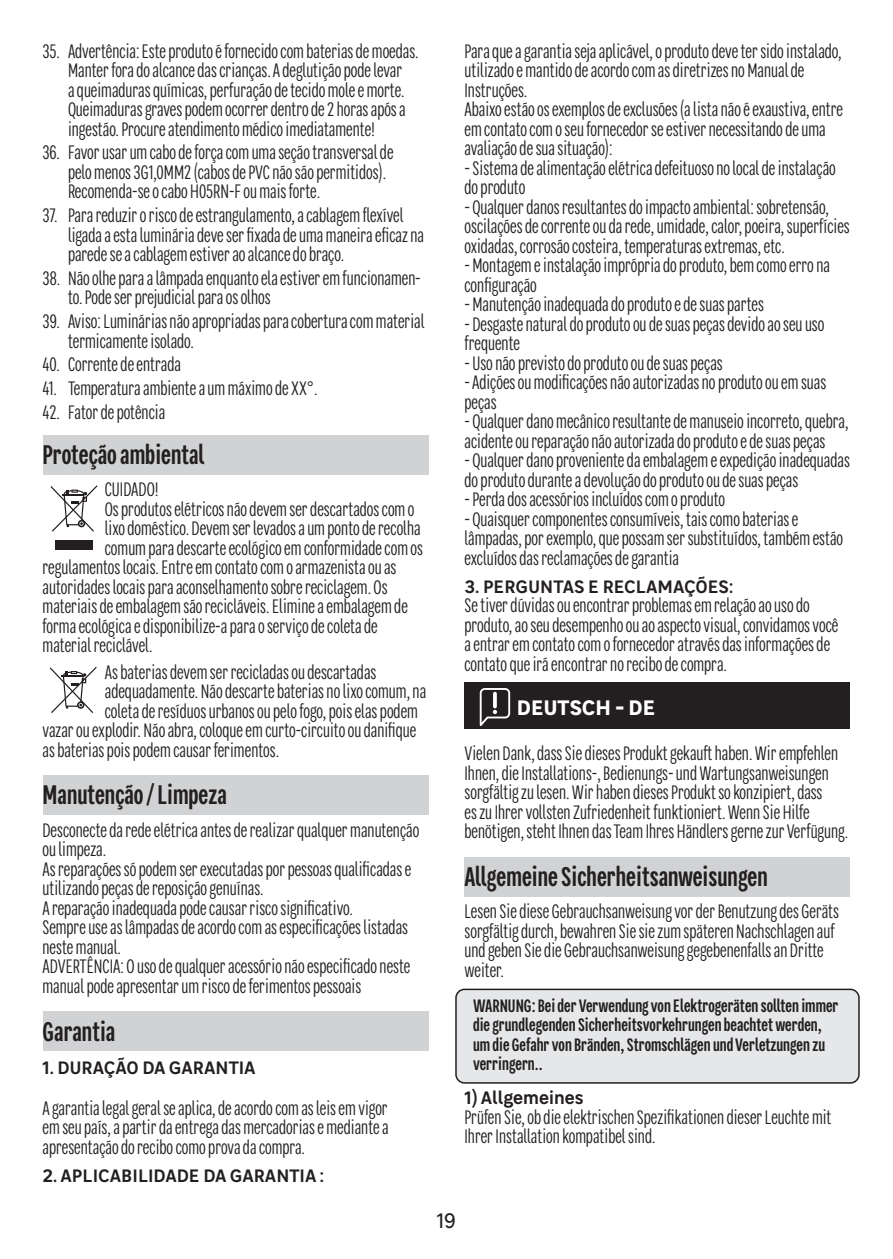
<style>
.page{position:relative;width:893px;height:1259px;background:#fff}
.page>*{position:absolute;margin:0;border:0;box-sizing:border-box;transform-origin:0 0}
.t1{font:700 27px "Leroy Merlin Sans Condensed";color:#231f20}
.t2{font:700 21px "Leroy Merlin Sans";letter-spacing:-.005em;color:#fff}
.t3{font:21px "Leroy Merlin Sans";color:#231f20;scale:.94 1}
.t4{font:19.5px/19.5px "Leroy Merlin Sans Condensed";color:#231f20}
.t5{font:700 18px/19.5px "Leroy Merlin Sans Condensed";color:#231f20}
.t6{font:600 18px "Leroy Merlin Sans";letter-spacing:-.005em;color:#231f20}
</style>
<div class="page">
<div style="left:43px;top:435px;width:385px;height:39px;background:#d1d2d4"></div>
<div style="left:43px;top:775px;width:385px;height:40px;background:#d1d2d4"></div>
<div style="left:43px;top:1011px;width:385px;height:40px;background:#d1d2d4"></div>
<svg style="left:50px;top:485px;width:48px;height:47px"></svg>
<div style="left:55px;top:541px;width:37px;height:9px;background:#231f20"></div>
<svg style="left:50px;top:667px;width:47px;height:46px"></svg>
<div style="left:464px;top:682px;width:386px;height:46px;background:#231f20"></div>
<div style="left:464px;top:857px;width:386px;height:39px;background:#d1d2d4"></div>
<div style="left:456px;top:989px;width:403px;height:94px;background:#e6e7e9;border-radius:9px"></div>
<div style="left:455px;top:988px;width:405px;height:95px;border:2px solid #231f20;border-radius:9px"></div>
<svg style="left:480px;top:688px;width:30px;height:38px"></svg>
<p class="t4" style="left:68px;top:40px;width:352px;text-indent:-26px">35. Advertência: Este produto é fornecido com baterias de moedas.<br>Manter fora do alcance das crianças. A deglutição pode levar<br>a queimaduras químicas, perfuração de tecido mole e morte.<br>Queimaduras graves podem ocorrer dentro de 2 horas após a ingestão. Procure atendimento médico imediatamente!</p>
<p class="t4" style="left:68px;top:142px;width:327px;text-indent:-26px">36. Favor usar um cabo de força com uma seção transversal de pelo menos 3G1,0MM2 (cabos de PVC não são permitidos).<br>Recomenda-se o cabo H05RN-F ou mais forte.</p>
<p class="t4" style="left:68px;top:205px;width:357px;text-indent:-26px">37. Para reduzir o risco de estrangulamento, a cablagem flexível ligada a esta luminária deve ser fixada de uma maneira eficaz na parede se a cablagem estiver ao alcance do braço.</p>
<p class="t4" style="left:68px;top:268px;width:354px;text-indent:-26px">38. Não olhe para a lâmpada enquanto ela estiver em funcionamen&shy;to. Pode ser prejudicial para os olhos</p>
<p class="t4" style="left:68px;top:311px;width:358px;text-indent:-26px">39. Aviso: Luminárias não apropriadas para cobertura com material termicamente isolado.</p>
<p class="t4" style="left:43px;top:354px;width:140px">40. Corrente de entrada</p>
<p class="t4" style="left:43px;top:378px;width:277px">41. Temperatura ambiente a um máximo de XX°.</p>
<p class="t4" style="left:43px;top:402px;width:124px">42. Fator de potência</p>
<h1 class="t1" style="left:43px;top:436px;width:164px">Proteção ambiental</h1>
<p class="t4" style="left:105px;top:479px;width:55px">CUIDADO!</p>
<p class="t4" style="left:105px;top:499px;width:311px">Os produtos elétricos não devem ser descartados com o</p>
<p class="t4" style="left:105px;top:518px;width:317px">lixo doméstico. Devem ser levados a um ponto de recolha</p>
<p class="t4" style="left:105px;top:538px;width:320px">comum para descarte ecológico em conformidade com os</p>
<p class="t4" style="left:43px;top:557px;width:355px">regulamentos locais. Entre em contato com o armazenista ou as</p>
<p class="t4" style="left:43px;top:577px;width:347px">autoridades locais para aconselhamento sobre reciclagem. Os</p>
<p class="t4" style="left:43px;top:596px;width:367px">materiais de embalagem são recicláveis. Elimine a embalagem de</p>
<p class="t4" style="left:43px;top:616px;width:337px">forma ecológica e disponibilize-a para o serviço de coleta de</p>
<p class="t4" style="left:43px;top:635px;width:112px">material reciclável.</p>
<p class="t4" style="left:105px;top:661px;width:273px">As baterias devem ser recicladas ou descartadas</p>
<p class="t4" style="left:105px;top:681px;width:323px">adequadamente. Não descarte baterias no lixo comum, na</p>
<p class="t4" style="left:105px;top:700px;width:315px">coleta de resíduos urbanos ou pelo fogo, pois elas podem</p>
<p class="t4" style="left:43px;top:720px;width:375px">vazar ou explodir. Não abra, coloque em curto-circuito ou danifique</p>
<p class="t4" style="left:43px;top:739px;width:238px">as baterias pois podem causar ferimentos.</p>
<h1 class="t1" style="left:43px;top:776px;width:186px">Manutenção / Limpeza</h1>
<p class="t4" style="left:43px;top:819px;width:378px">Desconecte da rede elétrica antes de realizar qualquer manutenção ou limpeza.<br>As reparações só podem ser executadas por pessoas qualificadas e utilizando peças de reposição genuínas.<br>A reparação inadequada pode causar risco significativo.<br>Sempre use as lâmpadas de acordo com as especificações listadas neste manual.<br>ADVERTÊNCIA: O uso de qualquer acessório não especificado neste manual pode apresentar um risco de ferimentos pessoais</p>
<h1 class="t1" style="left:43px;top:1012px;width:74px">Garantia</h1>
<p class="t6" style="left:43px;top:1053px;width:215px">1. DURAÇÃO DA GARANTIA</p>
<p class="t4" style="left:43px;top:1097px;width:348px;text-align:justify">A garantia legal geral se aplica, de acordo com as leis em vigor em seu país, a partir da entrega das mercadorias e mediante a apresentação do recibo como prova da compra.</p>
<p class="t6" style="left:43px;top:1160px;width:283px">2. APLICABILIDADE DA GARANTIA :</p>
<p class="t4" style="left:464px;top:40px;width:380px">Para que a garantia seja aplicável, o produto deve ter sido instalado, utilizado e mantido de acordo com as diretrizes no Manual de Instruções.<br>Abaixo estão os exemplos de exclusões (a lista não é exaustiva, entre em contato com o seu fornecedor se estiver necessitando de uma avaliação de sua situação):</p>
<p class="t4" style="left:464px;top:157px;width:373px">- Sistema de alimentação elétrica defeituoso no local de instalação do produto</p>
<p class="t4" style="left:464px;top:196px;width:387px">- Qualquer danos resultantes do impacto ambiental: sobretensão, oscilações de corrente ou da rede, umidade, calor, poeira, superfícies oxidadas, corrosão costeira, temperaturas extremas, etc.</p>
<p class="t4" style="left:464px;top:255px;width:367px">- Montagem e instalação imprópria do produto, bem como erro na configuração</p>
<p class="t4" style="left:464px;top:294px;width:301px">- Manutenção inadequada do produto e de suas partes</p>
<p class="t4" style="left:464px;top:313px;width:361px">- Desgaste natural do produto ou de suas peças devido ao seu uso frequente</p>
<p class="t4" style="left:464px;top:352px;width:260px">- Uso não previsto do produto ou de suas peças</p>
<p class="t4" style="left:464px;top:372px;width:363px">- Adições ou modificações não autorizadas no produto ou em suas peças</p>
<p class="t4" style="left:464px;top:411px;width:386px">- Qualquer dano mecânico resultante de manuseio incorreto, quebra, acidente ou reparação não autorizada do produto e de suas peças</p>
<p class="t4" style="left:464px;top:450px;width:387px">- Qualquer dano proveniente da embalagem e expedição inadequadas do produto durante a devolução do produto ou de suas peças</p>
<p class="t4" style="left:464px;top:489px;width:262px">- Perda dos acessórios incluídos com o produto</p>
<p class="t4" style="left:464px;top:508px;width:380px">- Quaisquer componentes consumíveis, tais como baterias e lâmpadas, por exemplo, que possam ser substituídos, também estão excluídos das reclamações de garantia</p>
<p class="t6" style="left:464px;top:571px;width:270px">3. PERGUNTAS E RECLAMAÇÕES:</p>
<p class="t4" style="left:464px;top:595px;width:375px">Se tiver dúvidas ou encontrar problemas em relação ao uso do produto, ao seu desempenho ou ao aspecto visual, convidamos você a entrar em contato com o fornecedor através das informações de contato que irá encontrar no recibo de compra.</p>
<p class="t2" style="left:517px;top:690px;width:140px">DEUTSCH - DE</p>
<p class="t4" style="left:464px;top:743px;width:385px">Vielen Dank, dass Sie dieses Produkt gekauft haben. Wir empfehlen Ihnen, die Installations-, Bedienungs- und Wartungsanweisungen sorgfältig zu lesen. Wir haben dieses Produkt so konzipiert, dass<br>es zu Ihrer vollsten Zufriedenheit funktioniert. Wenn Sie Hilfe benötigen, steht Ihnen das Team Ihres Händlers gerne zur Verfügung.</p>
<h1 class="t1" style="left:464px;top:858px;width:305px">Allgemeine Sicherheitsanweisungen</h1>
<p class="t4" style="left:464px;top:901px;width:376px">Lesen Sie diese Gebrauchsanweisung vor der Benutzung des Geräts sorgfältig durch, bewahren Sie sie zum späteren Nachschlagen auf und geben Sie die Gebrauchsanweisung gegebenenfalls an Dritte weiter.</p>
<p class="t5" style="left:473px;top:995px;width:367px">WARNUNG: Bei der Verwendung von Elektrogeräten sollten immer die grundlegenden Sicherheitsvorkehrungen beachtet werden, um die Gefahr von Bränden, Stromschlägen und Verletzungen zu verringern..</p>
<p class="t6" style="left:464px;top:1083px;width:121px">1) Allgemeines</p>
<p class="t4" style="left:464px;top:1106px;width:369px">Prüfen Sie, ob die elektrischen Spezifikationen dieser Leuchte mit<br>Ihrer Installation kompatibel sind.</p>
<p class="t3" style="left:437px;top:1203px;width:22px">19</p>
</div>
